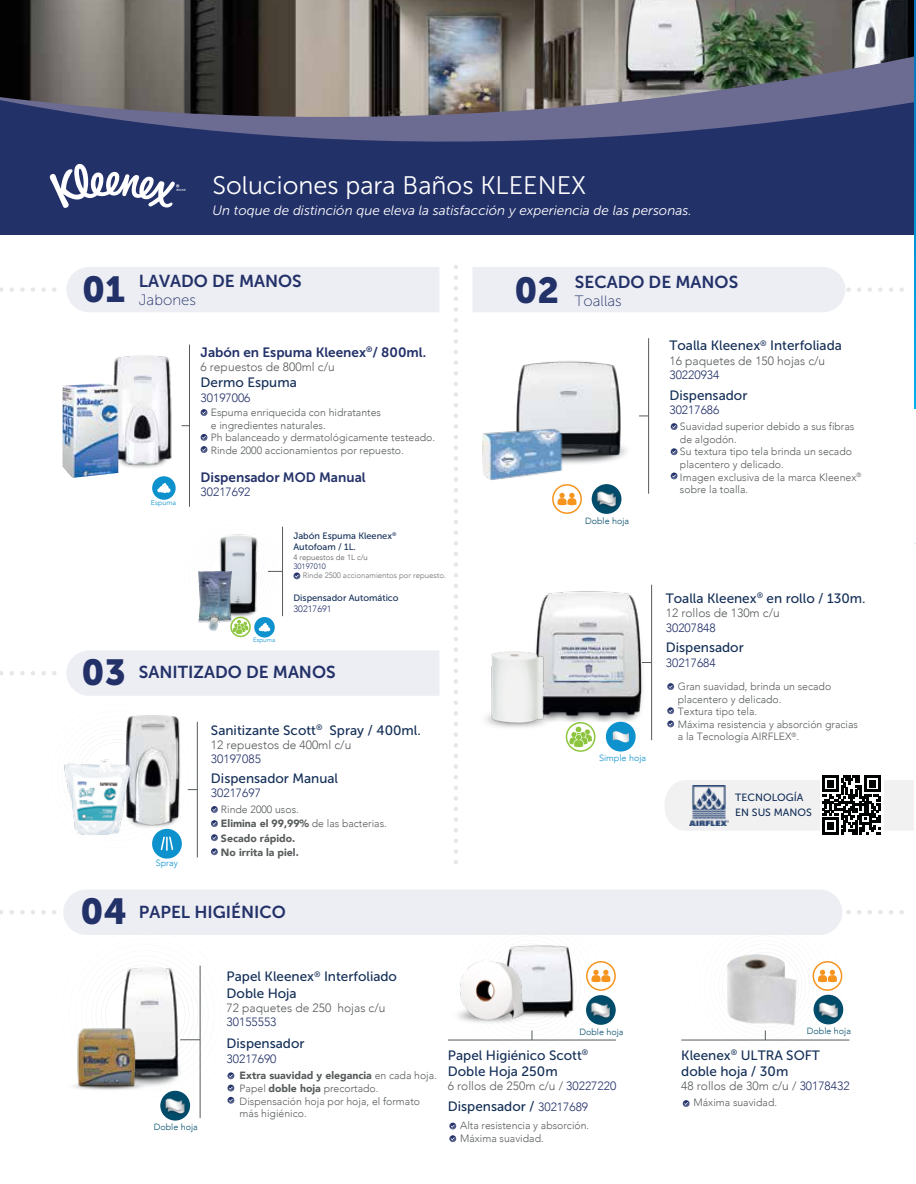
<style>
.page{position:relative;width:916px;height:1184px;background:#fff}
.page>*{position:absolute;margin:0;border:0;box-sizing:border-box;transform-origin:0 0}
.t1{font:36px "Museo Sans 900";color:#233169}
.t2{font:25.35px "Museo Sans 300";color:#fff}
.t3{font:17.25px "Museo Sans 700";color:#233169}
.t4{font:15px "Museo Sans 100";color:#233169}
.t5{font:13.5px/16.2px "Museo Sans 500";color:#142f58}
.t6{font:italic 13.5px "Museo Sans 300";color:#fff}
.t7{font:13.5px "Museo Sans 700";color:#233169}
.t8{font:300 12px "Avenir";color:#575b5c}
.t9{font:300 12px "Avenir";color:#233169}
.t10{font:300 10.5px/12.6px "Avenir";color:#575b5c}
.t11{font:900 10.5px/14.1px "Avenir";color:#575b5c}
.t12{font:10.5px/15px "Museo Sans 500";color:#142f58}
.t13{font:9.15px/10.9px "Museo Sans 500";color:#142f58}
.t14{font:300 9.15px "Avenir";color:#233169}
.t15{font:300 9px "Avenir";color:#004c6a}
.t16{font:300 9px "Avenir";color:#0d92ce}
.t17{font:300 7.8px "Avenir";color:#6d6e71}
.t18{font:300 7.8px "Avenir";color:#575b5c}
.t19{font:300 7.8px "Avenir";color:#233169}
.t20{font:300 7.05px "Avenir";color:#0d92ce}
.t21{font:300 6.15px "Avenir";color:#0d92ce}
.s1{font-family:"Museo Sans 900";font-size:36px}
.s2{font-weight:300}
.s3{font-weight:900}
.s4{color:#233169}
.s5{font-family:"Avenir";font-weight:300;font-size:12px;color:#233169}
</style>
<div class="page">
<img style="left:0;top:0;width:914px;height:37px">
<img style="left:0;top:37px;width:914px;height:30px">
<svg style="left:0;top:67px;width:914px;height:168px;background:#3f466e"></svg>
<svg style="left:50px;top:163px;width:135px;height:45px"></svg>
<svg style="left:68px;top:926px;width:167px;height:178px"></svg>
<hr style="left:200px;top:965px;width:1px;height:152px;background:#575b5c">
<img style="left:68px;top:1025px;width:91px;height:72px">
<img style="left:149px;top:1082px;width:47px;height:39px">
<div style="left:63px;top:889px;width:779px;height:45px;background:#edeef3;border-radius:23px"></div>
<svg style="left:1px;top:287px;width:56px;height:5px"></svg>
<svg style="left:1px;top:910px;width:56px;height:4px"></svg>
<div style="left:66px;top:267px;width:373px;height:45px;background:#edeef3"></div>
<svg style="left:472px;top:267px;width:432px;height:45px;background:#eff0f4"></svg>
<svg style="left:454px;top:267px;width:4px;height:596px"></svg>
<hr style="left:197px;top:721px;width:1px;height:136px;background:#575b5c">
<div style="left:152px;top:828px;width:30px;height:30px;background:#0d92ce;border-radius:50%"></div>
<svg style="left:1px;top:651px;width:438px;height:203px"></svg>
<svg style="left:293px;top:572px;width:7px;height:7px"></svg>
<svg style="left:211px;top:526px;width:72px;height:111px"></svg>
<hr style="left:189px;top:344px;width:1px;height:162px;background:#575b5c">
<div style="left:152px;top:476px;width:24px;height:23px;background:#0d92ce;border-radius:50%"></div>
<svg style="left:157px;top:483px;width:13px;height:9px"></svg>
<div style="left:162px;top:486px;width:6px;height:7px;background:#fff;border-radius:50%"></div>
<img style="left:113px;top:355px;width:59px;height:113px">
<img style="left:63px;top:383px;width:55px;height:95px">
<svg style="left:201px;top:409px;width:6px;height:7px"></svg>
<svg style="left:201px;top:434px;width:6px;height:6px"></svg>
<svg style="left:201px;top:446px;width:6px;height:7px"></svg>
<svg style="left:449px;top:1122px;width:7px;height:7px"></svg>
<svg style="left:449px;top:1135px;width:7px;height:6px"></svg>
<hr style="left:448px;top:1039px;width:168px;height:1px;background:#575b5c">
<svg style="left:682px;top:1100px;width:7px;height:6px"></svg>
<hr style="left:681px;top:1039px;width:168px;height:1px;background:#575b5c">
<img style="left:842px;top:1004px;width:2px;height:12px">
<svg style="left:453px;top:934px;width:162px;height:107px"></svg>
<svg style="left:686px;top:916px;width:156px;height:125px"></svg>
<svg style="left:848px;top:910px;width:56px;height:4px"></svg>
<hr style="left:648px;top:338px;width:1px;height:155px;background:#575b5c">
<img style="left:591px;top:484px;width:31px;height:30px">
<img style="left:516px;top:361px;width:132px;height:109px">
<img style="left:482px;top:428px;width:80px;height:53px">
<svg style="left:670px;top:423px;width:7px;height:7px"></svg>
<svg style="left:670px;top:448px;width:7px;height:7px"></svg>
<svg style="left:670px;top:473px;width:7px;height:6px"></svg>
<svg style="left:552px;top:484px;width:30px;height:29px"></svg>
<svg style="left:667px;top:721px;width:7px;height:6px"></svg>
<img style="left:536px;top:585px;width:139px;height:136px">
<img style="left:485px;top:651px;width:82px;height:77px">
<div style="left:606px;top:721px;width:29px;height:30px;background:#0d92ce;border-radius:50%"></div>
<img style="left:612px;top:731px;width:17px;height:12px">
<hr style="left:651px;top:584px;width:1px;height:156px;background:#575b5c">
<svg style="left:565px;top:721px;width:30px;height:30px"></svg>
<img style="left:198px;top:571px;width:34px;height:59px">
<img style="left:57px;top:701px;width:186px;height:140px">
<img style="left:58px;top:751px;width:75px;height:82px">
<img style="left:726px;top:953px;width:71px;height:72px">
<svg style="left:914px;top:0;width:1px;height:408px"></svg>
<svg style="left:822px;top:834px;width:59px;height:1px"></svg>
<svg style="left:665px;top:775px;width:248px;height:59px"></svg>
<img style="left:690px;top:785px;width:38px;height:40px">
<h2 class="t2" style="left:212px;top:172px;width:375px">Soluciones para Baños KLEENEX</h2>
<p class="t6" style="left:212px;top:203px;width:480px">Un toque de distinción que eleva la satisfacción y experiencia de las personas.</p>
<h1 class="t1" style="left:82px;top:268px;width:45px">01</h1>
<h3 class="t3" style="left:139px;top:271px;width:164px">LAVADO DE MANOS</h3>
<h3 class="t4" style="left:139px;top:291px;width:58px">Jabones</h3>
<p class="t20" style="left:151px;top:498px;width:27px">Espuma</p>
<p class="t7" style="left:201px;top:344px;width:227px">Jabón en Espuma Kleenex<sup>®</sup>/ 800ml.</p>
<p class="t8" style="left:201px;top:359px;width:136px">6 repuestos de 800ml c/u</p>
<p class="t5" style="left:201px;top:374px;width:98px">Dermo Espuma</p>
<p class="t9" style="left:201px;top:390px;width:51px">30197006</p>
<p class="t10" style="left:211px;top:406px;width:226px">Espuma enriquecida con hidratantes<br>e ingredientes naturales.<br>Ph balanceado y dermatológicamente testeado.<br>Rinde 2000 accionamientos por repuesto.</p>
<p class="t7" style="left:201px;top:469px;width:166px">Dispensador MOD Manual</p>
<p class="t9" style="left:201px;top:485px;width:51px">30217692</p>
<h1 class="t1" style="left:514px;top:269px;width:46px">02</h1>
<h3 class="t3" style="left:575px;top:272px;width:165px">SECADO DE MANOS</h3>
<h3 class="t4" style="left:575px;top:293px;width:48px">Toallas</h3>
<p class="t15" style="left:585px;top:515px;width:46px">Doble hoja</p>
<p class="t5" style="left:669px;top:337px;width:174px">Toalla Kleenex<sup>®</sup> Interfoliada</p>
<p class="t8" style="left:669px;top:353px;width:157px">16 paquetes de 150 hojas c/u</p>
<p class="t9" style="left:669px;top:368px;width:51px">30220934</p>
<p class="t5" style="left:669px;top:387px;width:79px">Dispensador</p>
<p class="t9" style="left:669px;top:403px;width:51px">30217686</p>
<p class="t10" style="left:680px;top:420px;width:183px">Suavidad superior debido a sus fibras de algodón.<br>Su textura tipo tela brinda un secado placentero y delicado.<br>Imagen exclusiva de la marca Kleenex<sup>® </sup>sobre la toalla.</p>
<p class="t21" style="left:253px;top:636px;width:24px">Espuma</p>
<p class="t13" style="left:293px;top:530px;width:104px">Jabón Espuma Kleenex<sup>®<br></sup>Autofoam / 1L.</p>
<p class="t18" style="left:293px;top:552px;width:76px">4 repuestos de 1L c/u</p>
<p class="t19" style="left:293px;top:561px;width:34px">30197010</p>
<p class="t13" style="left:293px;top:591px;width:107px">Dispensador Automático</p>
<p class="t14" style="left:293px;top:602px;width:40px">30217691</p>
<p class="t17" style="left:303px;top:571px;width:145px">Rinde 2500 accionamientos por repuesto.</p>
<h3 class="t3" style="left:82px;top:662px;width:255px"><span class="s1">03</span> SANITIZADO DE MANOS</h3>
<p class="t16" style="left:156px;top:857px;width:24px">Spray</p>
<p class="t5" style="left:211px;top:721px;width:211px">Sanitizante Scott<sup>®</sup> Spray / 400ml.</p>
<p class="t8" style="left:211px;top:737px;width:142px">12 repuestos de 400ml c/u</p>
<p class="t9" style="left:211px;top:751px;width:51px">30197085</p>
<p class="t5" style="left:211px;top:769px;width:129px">Dispensador Manual</p>
<p class="t9" style="left:211px;top:785px;width:51px">30217697</p>
<p class="t11" style="left:221px;top:802px;width:167px"><span class="s2">Rinde 2000 usos.<br></span>Elimina el 99,99% <span class="s2">de las bacterias.<br></span>Secado rápido.<br>No irrita la piel.</p>
<h3 class="t3" style="left:81px;top:902px;width:207px"><span class="s1">04</span> PAPEL HIGIÉNICO</h3>
<p class="t5" style="left:226px;top:968px;width:172px">Papel Kleenex<sup>®</sup> Interfoliado<br>Doble Hoja</p>
<p class="t8" style="left:226px;top:1000px;width:160px">72 paquetes de 250 hojas c/u</p>
<p class="t9" style="left:226px;top:1014px;width:51px">30155553</p>
<p class="t16" style="left:599px;top:752px;width:49px">Simple hoja</p>
<p class="t5" style="left:665px;top:590px;width:201px">Toalla Kleenex<sup>®</sup> en rollo / 130m.</p>
<p class="t8" style="left:665px;top:605px;width:115px">12 rollos de 130m c/u</p>
<p class="t9" style="left:665px;top:620px;width:51px">30207848</p>
<p class="t5" style="left:665px;top:639px;width:79px">Dispensador</p>
<p class="t9" style="left:665px;top:655px;width:51px">30217684</p>
<p class="t10" style="left:677px;top:680px;width:182px">Gran suavidad, brinda un secado placentero y delicado.<br>Textura tipo tela.<br>Máxima resistencia y absorción gracias a la Tecnología AIRFLEX<sup>®</sup>.</p>
<p class="t12" style="left:735px;top:790px;width:78px">TECNOLOGÍA<br>EN SUS MANOS</p>
<p class="t15" style="left:579px;top:1025px;width:46px">Doble hoja</p>
<p class="t15" style="left:806px;top:1025px;width:46px">Doble hoja</p>
<p class="t15" style="left:154px;top:1121px;width:46px">Doble hoja</p>
<p class="t5" style="left:226px;top:1035px;width:79px">Dispensador</p>
<p class="t9" style="left:226px;top:1051px;width:51px">30217690</p>
<p class="t10" style="left:239px;top:1069px;width:199px"><span class="s3">Extra suavidad y elegancia</span> en cada hoja.<br>Papel <span class="s3">doble hoja</span> precortado.<br>Dispensación hoja por hoja, el formato más higiénico.</p>
<p class="t5" style="left:448px;top:1046px;width:142px">Papel Higiénico Scott<sup>®<br></sup>Doble Hoja 250m</p>
<p class="t8" style="left:448px;top:1078px;width:170px">6 rollos de 250m c/u / <span class="s4">30227220</span></p>
<p class="t5" style="left:448px;top:1098px;width:142px">Dispensador / <span class="s5">30217689</span></p>
<p class="t10" style="left:693px;top:1096px;width:85px">Máxima suavidad.</p>
<p class="t5" style="left:681px;top:1046px;width:140px">Kleenex<sup>®</sup> ULTRA SOFT doble hoja / 30m</p>
<p class="t8" style="left:681px;top:1078px;width:170px">48 rollos de 30m c/u / <span class="s4">30178432</span></p>
<p class="t10" style="left:460px;top:1118px;width:131px">Alta resistencia y absorción.<br>Máxima suavidad.</p>
</div>
